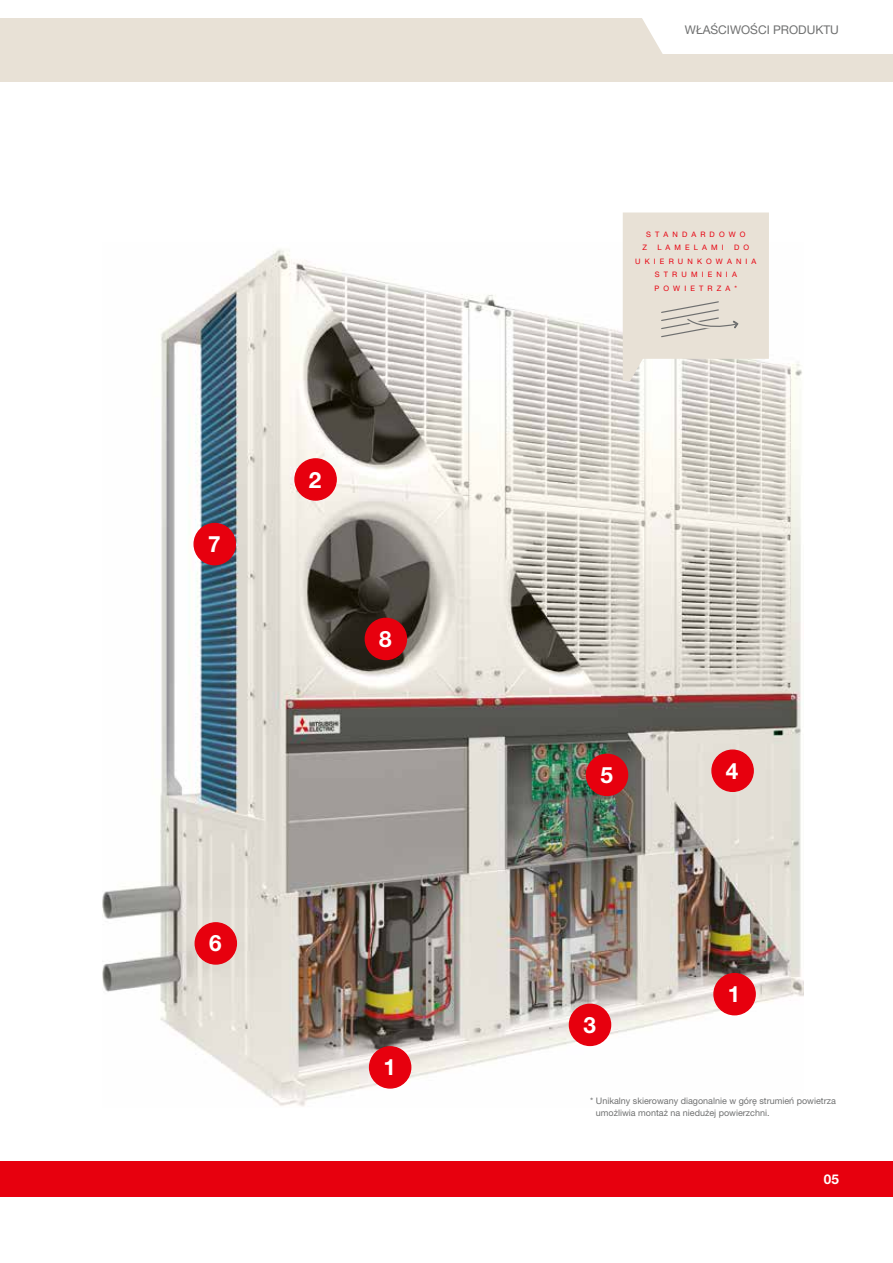
<style>
.page{position:relative;width:893px;height:1263px;background:#fff}
.page>*{position:absolute;margin:0;border:0;box-sizing:border-box;transform-origin:0 0}
.t1{font:700 22.5px "Helvetica Neue LT Pro";color:#fff}
.t2{font:700 13.5px "Helvetica Neue LT Pro";color:#fff}
.t3{font:12px "Helvetica Neue LT Pro";color:#6f7070}
.t4{font:9px/12px "Helvetica Neue LT Pro";color:#6f7070}
.t5{font:7.5px/13.5px "Helvetica Neue LT Pro";letter-spacing:.55em;color:#e7000e}
</style>
<div class="page">
<div style="left:0;top:18px;width:893px;height:63px;background:#e8e1d6"></div>
<div style="left:642px;top:18px;width:251px;height:36px;background:#fff"></div>
<div style="left:0;top:1161px;width:893px;height:36px;background:#e7000e"></div>
<img style="left:102px;top:249px;width:701px;height:858px">
<div style="left:714px;top:973px;width:41px;height:42px;background:#e7000e;border-radius:50%"></div>
<div style="left:713px;top:973px;width:43px;height:42px;border:1px solid #e7000e;border-radius:50%"></div>
<div style="left:370px;top:1047px;width:41px;height:41px;background:#e7000e;border-radius:50%"></div>
<div style="left:369px;top:1046px;width:42px;height:43px;border:1px solid #e7000e;border-radius:50%"></div>
<div style="left:569px;top:1004px;width:42px;height:41px;background:#e7000e;border-radius:50%"></div>
<div style="left:569px;top:1003px;width:42px;height:43px;border:1px solid #e7000e;border-radius:50%"></div>
<div style="left:295px;top:459px;width:41px;height:41px;background:#e7000e;border-radius:50%"></div>
<div style="left:294px;top:458px;width:43px;height:43px;border:1px solid #e7000e;border-radius:50%"></div>
<div style="left:194px;top:523px;width:41px;height:42px;background:#e7000e;border-radius:50%"></div>
<div style="left:193px;top:523px;width:43px;height:42px;border:1px solid #e7000e;border-radius:50%"></div>
<div style="left:365px;top:618px;width:41px;height:41px;background:#e7000e;border-radius:50%"></div>
<div style="left:365px;top:618px;width:42px;height:42px;border:1px solid #e7000e;border-radius:50%"></div>
<div style="left:195px;top:923px;width:41px;height:41px;background:#e7000e;border-radius:50%"></div>
<div style="left:195px;top:922px;width:42px;height:43px;border:1px solid #e7000e;border-radius:50%"></div>
<div style="left:712px;top:750px;width:41px;height:41px;background:#e7000e;border-radius:50%"></div>
<div style="left:711px;top:749px;width:43px;height:43px;border:1px solid #e7000e;border-radius:50%"></div>
<div style="left:586px;top:754px;width:42px;height:41px;background:#e7000e;border-radius:50%"></div>
<div style="left:586px;top:754px;width:42px;height:42px;border:1px solid #e7000e;border-radius:50%"></div>
<svg style="left:525px;top:212px;width:278px;height:169px"></svg>
<svg style="left:660px;top:300px;width:84px;height:38px"></svg>
<h1 class="t1" style="left:208px;top:530px;width:14px">7</h1>
<h1 class="t1" style="left:309px;top:465px;width:14px">2</h1>
<h1 class="t1" style="left:379px;top:625px;width:14px">8</h1>
<h1 class="t1" style="left:209px;top:929px;width:14px">6</h1>
<h1 class="t1" style="left:383px;top:1053px;width:14px">1</h1>
<h3 class="t3" style="left:685px;top:23px;width:156px">WŁAŚCIWOŚCI PRODUKTU</h3>
<p class="t5" style="left:642px;top:227px;width:105px;text-indent:4px">STANDARDOWO<br>Z</p>
<p class="t5" style="left:657px;top:241px;width:68px">LAMELAMI</p>
<p class="t5" style="left:734px;top:241px;width:17px">D O</p>
<p class="t5" style="left:635px;top:254px;width:123px">UKIERUNKOWANIA</p>
<p class="t5" style="left:655px;top:268px;width:84px">STRUMIENIA</p>
<p class="t5" style="left:654px;top:281px;width:84px">POWIETRZA*</p>
<h1 class="t1" style="left:600px;top:761px;width:14px">5</h1>
<h1 class="t1" style="left:726px;top:756px;width:14px">4</h1>
<h1 class="t1" style="left:583px;top:1011px;width:14px">3</h1>
<h1 class="t1" style="left:728px;top:980px;width:14px">1</h1>
<p class="t4" style="left:596px;top:1095px;width:241px;text-indent:-6px">* Unikalny skierowany diagonalnie w górę strumień powietrza umożliwia montaż na niedużej powierzchni.</p>
<h2 class="t2" style="left:824px;top:1170px;width:17px">05</h2>
</div>
